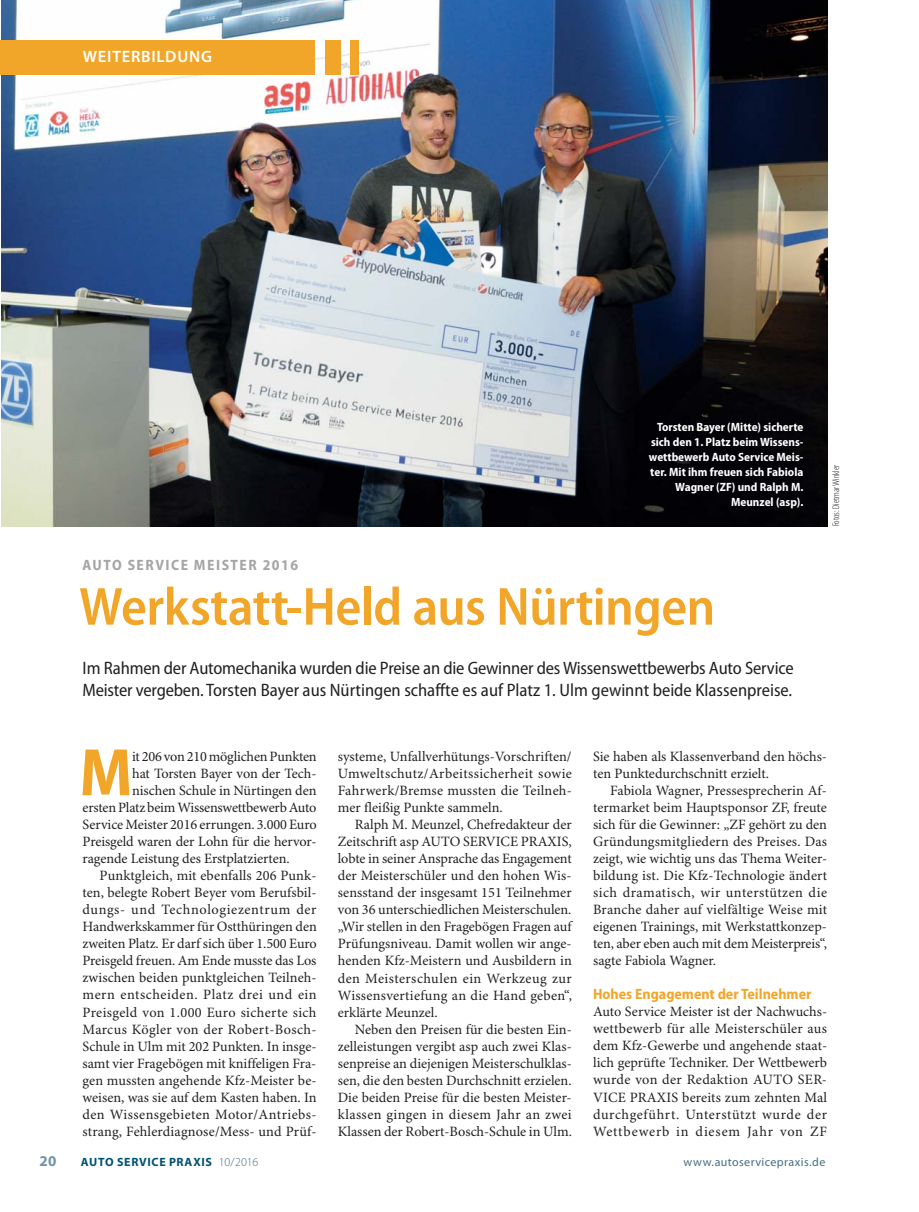
<style>
.page{position:relative;width:919px;height:1212px;background:#fff}
.page>*{position:absolute;margin:0;border:0;box-sizing:border-box;transform-origin:0 0}
.t1{font:700 semi-condensed 67.8px "Myriad Pro";color:#f2a629}
.t2{font:600 semi-condensed 54px "Myriad Pro";letter-spacing:-.01em;color:#f2a629}
.t3{font:semi-condensed 18px/22.5px "Myriad Pro";letter-spacing:-.01em;color:#231f20}
.t4{font:600 16.5px "Myriad Pro";letter-spacing:.045em;color:#fff}
.t5{font:700 semi-condensed 15px "Myriad Pro";color:#f2a629}
.t6{font:700 semi-condensed 15px "Myriad Pro";letter-spacing:.1em;color:#a4a5a7}
.t7{font:700 15px "Myriad Pro";color:#7294a5}
.t8{font:14.25px/17px "Minion Pro";color:#231f20;text-align:justify}
.t9{font:14.25px "Minion Pro";letter-spacing:.025em;color:#231f20}
.t10{font:14.25px "Minion Pro";letter-spacing:.03em;color:#231f20}
.t11{font:14.25px "Minion Pro";letter-spacing:.035em;color:#231f20}
.t12{font:14.25px "Minion Pro";letter-spacing:.045em;color:#231f20}
.t13{font:700 semi-condensed 12px/15px "Myriad Pro";color:#fff;text-align:right}
.t14{font:700 12px "Myriad Pro";letter-spacing:.055em;color:#005273}
.t15{font:12px "Myriad Pro";letter-spacing:.035em;color:#476e7f}
.t16{font:300 condensed 9.75px "Myriad Pro";color:#231f20}
.s1{font-weight:300;color:#476e7f}
</style>
<div class="page">
<img style="left:2px;top:1px;width:825px;height:525px">
<div style="left:350px;top:40px;width:8px;height:34px;background:#f2a629"></div>
<div style="left:325px;top:40px;width:15px;height:34px;background:#f2a629"></div>
<div style="left:0;top:40px;width:315px;height:34px;background:#f2a629"></div>
<p class="t4" style="left:83px;top:47px;width:131px">WEITERBILDUNG</p>
<p class="t13" style="left:649px;top:421px;width:156px">Torsten Bayer (Mitte) sicherte sich den 1. Platz beim Wissens&shy;wettbewerb Auto Service Meis&shy;ter. Mit ihm freuen sich Fabiola<br>Wagner (ZF) und Ralph M.<br>Meunzel (asp).</p>
<p class="t6" style="left:82px;top:559px;width:217px">AUTO SERVICE MEISTER 2016</p>
<h2 class="t2" style="left:79px;top:586px;width:637px">Werkstatt-Held aus Nürtingen</h2>
<p class="t3" style="left:82px;top:658px;width:712px">Im Rahmen der Automechanika wurden die Preise an die Gewinner des Wissenswettbewerbs Auto Service<br>Meister vergeben. Torsten Bayer aus Nürtingen schaffte es auf Platz 1. Ulm gewinnt beide Klassenpreise.</p>
<p class="t16" style="left:830px;top:526px;width:63px;rotate:-90deg">Fotos: Dietmar Winkler</p>
<h1 class="t1" style="left:79px;top:747px;width:55px">M</h1>
<p class="t8" style="left:132px;top:749px;width:186px">it 206 von 210 möglichen Punkten</p>
<p class="t8" style="left:132px;top:766px;width:186px">hat Torsten Bayer von der Tech-</p>
<p class="t8" style="left:132px;top:783px;width:186px">nischen Schule in Nürtingen den</p>
<p class="t8" style="left:82px;top:800px;width:235px">ersten Platz beim Wissenswettbewerb Auto</p>
<p class="t8" style="left:82px;top:817px;width:236px">Service Meister 2016 errungen. 3.000 Euro</p>
<p class="t8" style="left:82px;top:834px;width:235px">Preisgeld waren der Lohn für die hervor-</p>
<p class="t8" style="left:82px;top:851px;width:208px">ragende Leistung des Erstplatzierten.</p>
<p class="t8" style="left:100px;top:868px;width:218px">Punktgleich, mit ebenfalls 206 Punk-</p>
<p class="t8" style="left:82px;top:885px;width:235px">ten, belegte Robert Beyer vom Berufsbil-</p>
<p class="t12" style="left:82px;top:904px;width:235px">dungs- und Technologiezentrum der</p>
<p class="t8" style="left:82px;top:919px;width:236px">Handwerkskammer für Ostthüringen den</p>
<p class="t8" style="left:82px;top:937px;width:236px">zweiten Platz. Er darf sich über 1.500 Euro</p>
<p class="t8" style="left:82px;top:954px;width:235px">Preisgeld freuen. Am Ende musste das Los</p>
<p class="t8" style="left:82px;top:971px;width:235px">zwischen beiden punktgleichen Teilneh-</p>
<p class="t11" style="left:82px;top:989px;width:236px">mern entscheiden. Platz drei und ein</p>
<p class="t9" style="left:82px;top:1006px;width:235px">Preisgeld von 1.000 Euro sicherte sich</p>
<p class="t9" style="left:82px;top:1023px;width:235px">Marcus Kögler von der Robert-Bosch-</p>
<p class="t8" style="left:82px;top:1039px;width:235px">Schule in Ulm mit 202 Punkten. In insge-</p>
<p class="t8" style="left:82px;top:1056px;width:235px">samt vier Fragebögen mit kniffeligen Fra-</p>
<p class="t8" style="left:82px;top:1073px;width:235px">gen mussten angehende Kfz-Meister be-</p>
<p class="t8" style="left:82px;top:1090px;width:235px">weisen, was sie auf dem Kasten haben. In</p>
<p class="t10" style="left:82px;top:1108px;width:235px">den Wissensgebieten Motor/Antriebs-</p>
<p class="t8" style="left:82px;top:1124px;width:236px">strang, Fehlerdiagnose/Mess- und Prüf-</p>
<p class="t8" style="left:338px;top:749px;width:235px">systeme, Unfallverhütungs-Vorschriften/ Umweltschutz/Arbeitssicherheit sowie Fahrwerk/Bremse mussten die Teilneh&shy;mer fleißig Punkte sammeln.</p>
<p class="t8" style="left:338px;top:817px;width:235px;text-indent:17px">Ralph M. Meunzel, Chefredakteur der Zeitschrift asp AUTO SERVICE PRAXIS, lobte in seiner Ansprache das Engagement der Meisterschüler und den hohen Wis&shy;sensstand der insgesamt 151 Teilnehmer von 36 unterschiedlichen Meisterschulen. „Wir stellen in den Fragebögen Fragen auf Prüfungsniveau. Damit wollen wir ange&shy;henden Kfz-Meistern und Ausbildern in den Meisterschulen ein Werkzeug zur Wissensvertiefung an die Hand geben“, erklärte Meunzel.</p>
<p class="t8" style="left:338px;top:1022px;width:235px;text-indent:17px">Neben den Preisen für die besten Ein&shy;zelleistungen vergibt asp auch zwei Klas&shy;senpreise an diejenigen Meisterschulklas&shy;sen, die den besten Durchschnitt erzielen.<br>Die beiden Preise für die besten Meister&shy;klassen gingen in diesem Jahr an zwei Klassen der Robert-Bosch-Schule in Ulm.</p>
<p class="t8" style="left:593px;top:749px;width:235px">Sie haben als Klassenverband den höchs&shy;ten Punktedurchschnitt erzielt.</p>
<p class="t8" style="left:593px;top:783px;width:235px;text-indent:17px">Fabiola Wagner, Pressesprecherin Af&shy;termarket beim Hauptsponsor ZF, freute sich für die Gewinner: „ZF gehört zu den Gründungsmitgliedern des Preises. Das zeigt, wie wichtig uns das Thema Weiter&shy;bildung ist. Die Kfz-Technologie ändert sich dramatisch, wir unterstützen die Branche daher auf vielfältige Weise mit eigenen Trainings, mit Werkstattkonzep&shy;ten, aber eben auch mit dem Meisterpreis“, sagte Fabiola Wagner.</p>
<p class="t5" style="left:593px;top:989px;width:220px">Hohes Engagement der Teilnehmer</p>
<p class="t8" style="left:593px;top:1004px;width:235px">Auto Service Meister ist der Nachwuchs&shy;wettbewerb für alle Meisterschüler aus dem Kfz-Gewerbe und angehende staat&shy;lich geprüfte Techniker. Der Wettbewerb wurde von der Redaktion AUTO SER-VICE PRAXIS bereits zum zehnten Mal durchgeführt. Unterstützt wurde der Wettbewerb in diesem Jahr von ZF</p>
<p class="t7" style="left:39px;top:1152px;width:19px">20</p>
<p class="t14" style="left:81px;top:1154px;width:179px">AUTO SERVICE PRAXIS <span class="s1">10/2016</span></p>
<p class="t15" style="left:683px;top:1154px;width:143px">www.autoservicepraxis.de</p>
</div>
